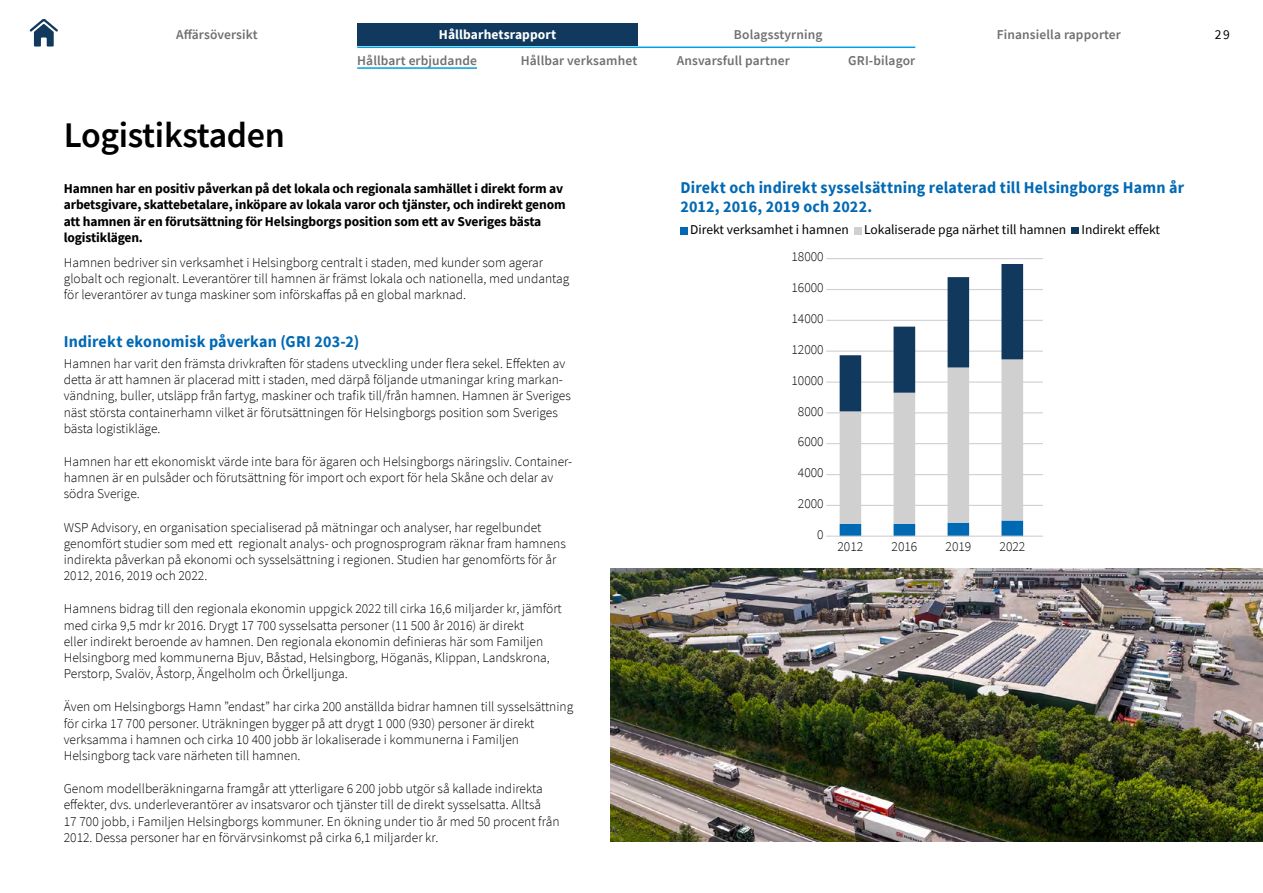
<style>
.page{position:relative;width:1263px;height:893px;background:#fff}
.page>*{position:absolute;margin:0;border:0;box-sizing:border-box;transform-origin:0 0}
.Rubrik{font:600 36px "Source Sans Pro";letter-spacing:-.01em;color:#000}
.Mellanrubrik{font:700 16.5px/18.8px "Source Sans Pro";letter-spacing:.015em;color:#0069b4}
.Brödtext{font:300 13.5px/16.2px "Source Sans Pro";color:#000}
.Ingress{font:700 13.5px/16.2px "Source Sans Pro";letter-spacing:-.01em;color:#000}
.t1{font:600 13.5px "Source Sans Pro";letter-spacing:.01em;color:#706f71}
.brödtext_GRI{font:13.5px "Source Sans Pro";color:#000}
.t2{font:700 13.5px "Source Sans Pro";letter-spacing:.01em;color:#fff}
</style>
<div class="page">
<div style="left:357px;top:23px;width:281px;height:22px;background:#11395e"></div>
<svg style="left:30px;top:19px;width:28px;height:28px"></svg>
<hr style="left:357px;top:47px;width:558px;height:1px;background:#00a3e2">
<hr style="left:357px;top:67px;width:120px;height:2px;background:#00a3e2">
<div style="left:680px;top:227px;width:7px;height:7px;background:#0069b4"></div>
<div style="left:854px;top:227px;width:7px;height:7px;background:#d0d0d0"></div>
<div style="left:1071px;top:227px;width:8px;height:7px;background:#11395e"></div>
<hr style="left:826px;top:258px;width:217px;height:1px;background:#d0d0d0">
<hr style="left:826px;top:289px;width:217px;height:1px;background:#d0d0d0">
<hr style="left:826px;top:320px;width:217px;height:1px;background:#d0d0d0">
<hr style="left:826px;top:351px;width:217px;height:1px;background:#d0d0d0">
<hr style="left:826px;top:381px;width:217px;height:2px;background:#d0d0d0">
<hr style="left:826px;top:412px;width:217px;height:1px;background:#d0d0d0">
<hr style="left:826px;top:443px;width:217px;height:1px;background:#d0d0d0">
<hr style="left:826px;top:474px;width:217px;height:1px;background:#d0d0d0">
<hr style="left:826px;top:505px;width:217px;height:1px;background:#d0d0d0">
<svg style="left:840px;top:264px;width:183px;height:272px"></svg>
<hr style="left:826px;top:536px;width:217px;height:1px;background:#d0d0d0">
<img style="left:610px;top:569px;width:653px;height:273px">
<p class="t1" style="left:176px;top:26px;width:83px">Affärsöversikt</p>
<p class="t2" style="left:439px;top:26px;width:119px">Hållbarhetsrapport</p>
<p class="t1" style="left:734px;top:26px;width:90px">Bolagsstyrning</p>
<p class="t1" style="left:997px;top:26px;width:126px">Finansiella rapporter</p>
<p class="brödtext_GRI" style="left:1215px;top:26px;width:17px">29</p>
<p class="t1" style="left:357px;top:52px;width:121px">Hållbart erbjudande</p>
<p class="t1" style="left:521px;top:52px;width:118px">Hållbar verksamhet</p>
<p class="t1" style="left:677px;top:52px;width:115px">Ansvarsfull partner</p>
<p class="t1" style="left:848px;top:52px;width:68px">GRI-bilagor</p>
<h1 class="Rubrik" style="left:64px;top:112px;width:223px">Logistikstaden</h1>
<h5 class="Ingress" style="left:64px;top:180px;width:503px">Hamnen har en positiv påverkan på det lokala och regionala samhället i direkt form av arbetsgivare, skattebetalare, inköpare av lokala varor och tjänster, och indirekt genom att hamnen är en förutsättning för Helsingborgs position som ett av Sveriges bästa logistiklägen.</h5>
<p class="Brödtext" style="left:64px;top:254px;width:507px">Hamnen bedriver sin verksamhet i Helsingborg centralt i staden, med kunder som agerar globalt och regionalt. Leverantörer till hamnen är främst lokala och nationella, med undantag för leverantörer av tunga maskiner som införskaffas på en global marknad.</p>
<h3 class="Mellanrubrik" style="left:64px;top:332px;width:297px">Indirekt ekonomisk påverkan (GRI 203-2)</h3>
<p class="Brödtext" style="left:64px;top:355px;width:509px">Hamnen har varit den främsta drivkraften för stadens utveckling under flera sekel. Effekten av detta är att hamnen är placerad mitt i staden, med därpå följande utmaningar kring markan&shy;vändning, buller, utsläpp från fartyg, maskiner och trafik till/från hamnen. Hamnen är Sveriges näst största containerhamn vilket är förutsättningen för Helsingborgs position som Sveriges bästa logistikläge.</p>
<p class="Brödtext" style="left:64px;top:453px;width:510px">Hamnen har ett ekonomiskt värde inte bara för ägaren och Helsingborgs näringsliv. Container&shy;hamnen är en pulsåder och förutsättning för import och export för hela Skåne och delar av södra Sverige.</p>
<p class="Brödtext" style="left:64px;top:519px;width:504px">WSP Advisory, en organisation specialiserad på mätningar och analyser, har regelbundet genomfört studier som med ett regionalt analys- och prognosprogram räknar fram hamnens indirekta påverkan på ekonomi och sysselsättning i regionen. Studien har genomförts för år 2012, 2016, 2019 och 2022.</p>
<p class="Brödtext" style="left:64px;top:601px;width:499px">Hamnens bidrag till den regionala ekonomin uppgick 2022 till cirka 16,6 miljarder kr, jämfört med cirka 9,5 mdr kr 2016. Drygt 17 700 sysselsatta personer (11 500 år 2016) är direkt<br>eller indirekt beroende av hamnen. Den regionala ekonomin definieras här som Familjen Helsingborg med kommunerna Bjuv, Båstad, Helsingborg, Höganäs, Klippan, Landskrona, Perstorp, Svalöv, Åstorp, Ängelholm och Örkelljunga.</p>
<p class="Brödtext" style="left:64px;top:699px;width:511px">Även om Helsingborgs Hamn ”endast” har cirka 200 anställda bidrar hamnen till sysselsättning för cirka 17 700 personer. Uträkningen bygger på att drygt 1 000 (930) personer är direkt verksamma i hamnen och cirka 10 400 jobb är lokaliserade i kommunerna i Familjen Helsingborg tack vare närheten till hamnen.</p>
<p class="Brödtext" style="left:64px;top:781px;width:497px">Genom modellberäkningarna framgår att ytterligare 6 200 jobb utgör så kallade indirekta effekter, dvs. underleverantörer av insatsvaror och tjänster till de direkt sysselsatta. Alltså<br>17 700 jobb, i Familjen Helsingborgs kommuner. En ökning under tio år med 50 procent från 2012. Dessa personer har en förvärvsinkomst på cirka 6,1 miljarder kr.</p>
<h3 class="Mellanrubrik" style="left:680px;top:178px;width:505px">Direkt och indirekt sysselsättning relaterad till Helsingborgs Hamn år<br>2012, 2016, 2019 och 2022.</h3>
<p class="brödtext_GRI" style="left:690px;top:221px;width:471px">Direkt verksamhet i hamnen Lokaliserade pga närhet till hamnen Indirekt effekt</p>
<p class="Brödtext" style="left:791px;top:249px;width:34px">18000</p>
<p class="Brödtext" style="left:791px;top:280px;width:34px">16000</p>
<p class="Brödtext" style="left:791px;top:311px;width:34px">14000</p>
<p class="Brödtext" style="left:791px;top:341px;width:34px">12000</p>
<p class="Brödtext" style="left:791px;top:372px;width:34px">10000</p>
<p class="Brödtext" style="left:798px;top:403px;width:27px">8000</p>
<p class="Brödtext" style="left:798px;top:434px;width:27px">6000</p>
<p class="Brödtext" style="left:798px;top:465px;width:27px">4000</p>
<p class="Brödtext" style="left:798px;top:495px;width:27px">2000</p>
<p class="Brödtext" style="left:817px;top:526px;width:8px">0</p>
<p class="Brödtext" style="left:837px;top:538px;width:27px">2012</p>
<p class="Brödtext" style="left:891px;top:538px;width:27px">2016</p>
<p class="Brödtext" style="left:945px;top:538px;width:27px">2019</p>
<p class="Brödtext" style="left:999px;top:538px;width:27px">2022</p>
</div>
